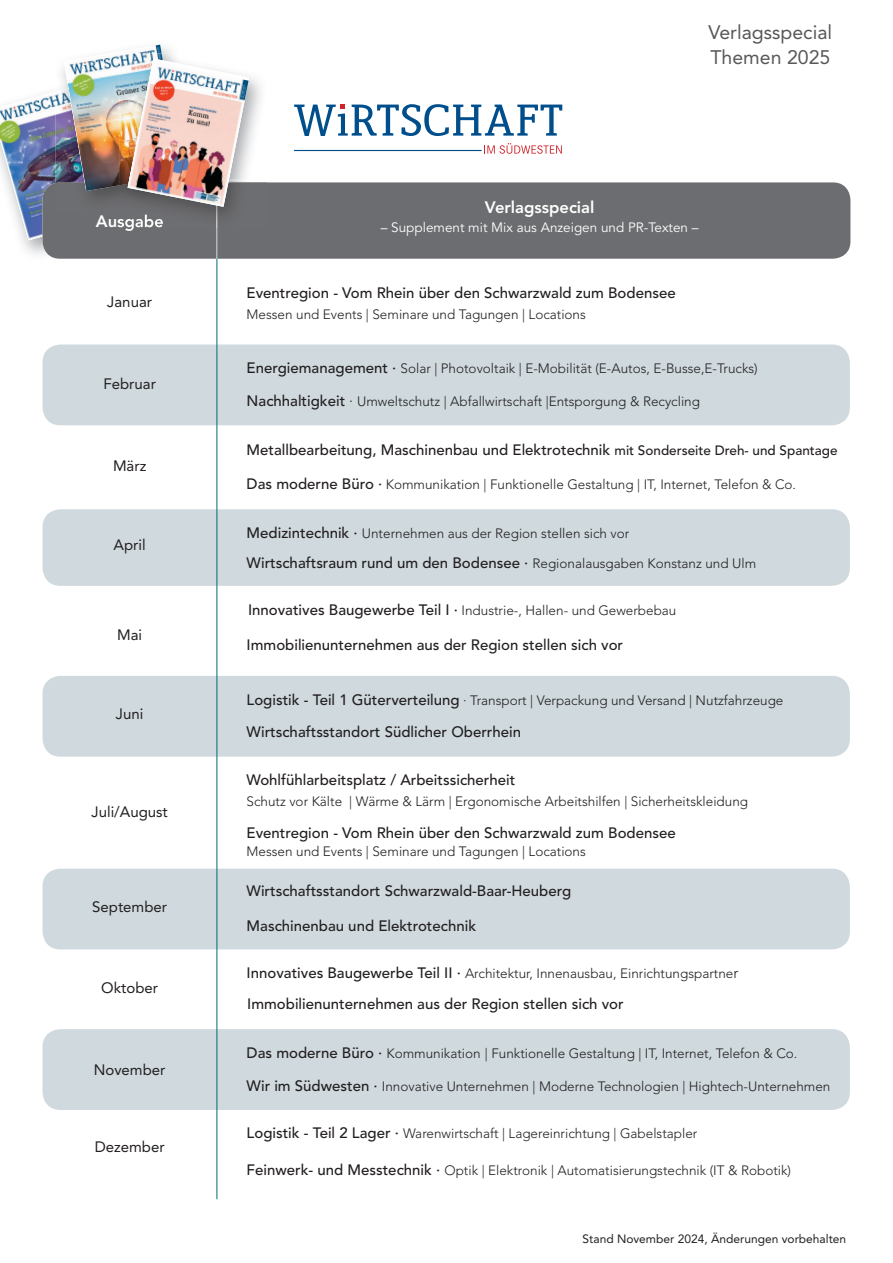
<style>
.page{position:relative;width:893px;height:1263px;background:#fff}
.page>*{position:absolute;margin:0;border:0;box-sizing:border-box;transform-origin:0 0}
.t1{font:19.5px/25.2px "Avenir LT";color:#57585a}
.t2{font:800 16.5px "Avenir LT";color:#fff}
.t3{font:500 15px "Avenir LT";color:#231f20}
.t4{font:15px "Avenir LT";color:#231f20}
.t5{font:300 13.5px "Avenir LT";color:#231f20}
.t6{font:13.5px "Avenir LT";color:#fff}
.t7{font:12px "Avenir LT";color:#231f20}
.s1{font-weight:500;font-size:15px}
.s2{font-size:15px}
.s3{font-size:13.5px}
.s4{font-weight:300;font-size:13.5px}
</style>
<div class="page">
<img style="left:22px;top:240px;width:34px;height:19px">
<hr style="left:294px;top:150px;width:188px;height:1px;background:#004f8c">
<svg style="left:484px;top:143px;width:78px;height:11px"></svg>
<svg style="left:294px;top:104px;width:268px;height:32px"></svg>
<div style="left:43px;top:182px;width:807px;height:77px;background:#6c6d70;border-radius:18px"></div>
<div style="left:43px;top:344px;width:807px;height:81px;background:#cfd9de;border-radius:18px"></div>
<div style="left:43px;top:509px;width:807px;height:77px;background:#cfd9de;border-radius:18px"></div>
<div style="left:43px;top:869px;width:807px;height:80px;background:#cfd9de;border-radius:18px"></div>
<div style="left:43px;top:676px;width:807px;height:81px;background:#cfd9de;border-radius:18px"></div>
<div style="left:43px;top:1029px;width:807px;height:81px;background:#cfd9de;border-radius:18px"></div>
<svg style="left:216px;top:182px;width:635px;height:81px"></svg>
<img style="left:249px;top:182px;width:18px;height:46px">
<img style="left:0;top:45px;width:249px;height:195px">
<img style="left:128px;top:62px;width:121px;height:145px">
<hr style="left:217px;top:259px;width:1px;height:940px;background:#016b78">
<p class="t2" style="left:96px;top:212px;width:69px">Ausgabe</p>
<p class="t4" style="left:107px;top:293px;width:46px">Januar</p>
<p class="t4" style="left:103px;top:375px;width:54px">Februar</p>
<p class="t4" style="left:113px;top:457px;width:35px">März</p>
<p class="t4" style="left:114px;top:536px;width:34px">April</p>
<p class="t4" style="left:117px;top:626px;width:26px">Mai</p>
<p class="t4" style="left:116px;top:705px;width:29px">Juni</p>
<p class="t4" style="left:91px;top:803px;width:78px">Juli/August</p>
<p class="t4" style="left:92px;top:898px;width:77px">September</p>
<p class="t4" style="left:101px;top:978px;width:58px">Oktober</p>
<p class="t4" style="left:94px;top:1060px;width:73px">November</p>
<p class="t4" style="left:95px;top:1138px;width:72px">Dezember</p>
<h1 class="t1" style="left:709px;top:20px;width:125px">Verlagsspecial<br>Themen 2025</h1>
<p class="t2" style="left:485px;top:197px;width:111px">Verlagsspecial</p>
<p class="t6" style="left:381px;top:219px;width:319px">– Supplement mit Mix aus Anzeigen und PR-Texten –</p>
<p class="t3" style="left:247px;top:284px;width:431px">Eventregion - Vom Rhein über den Schwarzwald zum Bodensee</p>
<p class="t5" style="left:247px;top:306px;width:341px">Messen und Events | Seminare und Tagungen | Locations</p>
<p class="t5" style="left:247px;top:360px;width:513px"><span class="s1">Energiemanagement ·</span> Solar | Photovoltaik | E-Mobilität (E-Autos, E-Busse,E-Trucks)</p>
<p class="t5" style="left:247px;top:393px;width:455px"><span class="s1">Nachhaltigkeit</span> <span class="s2">·</span> Umweltschutz | Abfallwirtschaft |Entsporgung &amp; Recycling</p>
<p class="t3" style="left:247px;top:441px;width:592px">Metallbearbeitung, Maschinenbau und Elektrotechnik <span class="s3">mit Sonderseite Dreh- und Spantage</span></p>
<p class="t5" style="left:247px;top:476px;width:551px"><span class="s1">Das moderne Büro ·</span> Kommunikation | Funktionelle Gestaltung | IT, Internet, Telefon &amp; Co.</p>
<p class="t5" style="left:247px;top:525px;width:384px"><span class="s1">Medizintechnik ·</span> Unternehmen aus der Region stellen sich vor</p>
<p class="t3" style="left:247px;top:554px;width:511px">Wirtschaftsraum rund um den Bodensee · <span class="s4">Regionalausgaben Konstanz und Ulm</span></p>
<p class="t5" style="left:248px;top:603px;width:430px"><span class="s1">Innovatives Baugewerbe Teil I ·</span> Industrie-, Hallen- und Gewerbebau</p>
<p class="t3" style="left:247px;top:636px;width:378px">Immobilienunternehmen aus der Region stellen sich vor</p>
<p class="t5" style="left:247px;top:692px;width:538px"><span class="s1">Logistik - Teil 1 Güterverteilung</span> · Transport | Verpackung und Versand | Nutzfahrzeuge</p>
<p class="t3" style="left:247px;top:723px;width:276px">Wirtschaftsstandort Südlicher Oberrhein</p>
<p class="t3" style="left:247px;top:771px;width:270px">Wohlfühlarbeitsplatz / Arbeitssicherheit</p>
<p class="t5" style="left:247px;top:793px;width:503px">Schutz vor Kälte | Wärme &amp; Lärm | Ergonomische Arbeitshilfen | Sicherheitskleidung</p>
<p class="t3" style="left:247px;top:824px;width:431px">Eventregion - Vom Rhein über den Schwarzwald zum Bodensee</p>
<p class="t5" style="left:247px;top:843px;width:341px">Messen und Events | Seminare und Tagungen | Locations</p>
<p class="t3" style="left:247px;top:882px;width:326px">Wirtschaftsstandort Schwarzwald-Baar-Heuberg</p>
<p class="t3" style="left:247px;top:917px;width:231px">Maschinenbau und Elektrotechnik</p>
<p class="t5" style="left:247px;top:965px;width:493px"><span class="s1">Innovatives Baugewerbe Teil II ·</span> Architektur, Innenausbau, Einrichtungspartne<span class="s2">r</span></p>
<p class="t3" style="left:247px;top:995px;width:378px">Immobilienunternehmen aus der Region stellen sich vor</p>
<p class="t5" style="left:247px;top:1045px;width:552px"><span class="s1">Das moderne Büro ·</span> Kommunikation | Funktionelle Gestaltung | IT, Internet, Telefon &amp; Co.</p>
<p class="t5" style="left:247px;top:1079px;width:585px"><span class="s1">Wir im Südwesten ·</span> Innovative Unternehmen | Moderne Technologien | Hightech-Unternehmen</p>
<p class="t5" style="left:247px;top:1126px;width:452px"><span class="s1">Logistik - Teil 2 Lager ·</span> Warenwirtschaft | Lagereinrichtung | Gabelstapler</p>
<p class="t5" style="left:247px;top:1162px;width:546px"><span class="s1">Feinwerk- und Messtechnik ·</span> Optik | Elektronik | Automatisierungstechnik (IT &amp; Robotik)</p>
<p class="t7" style="left:583px;top:1232px;width:265px">Stand November 2024, Änderungen vorbehalten</p>
</div>
